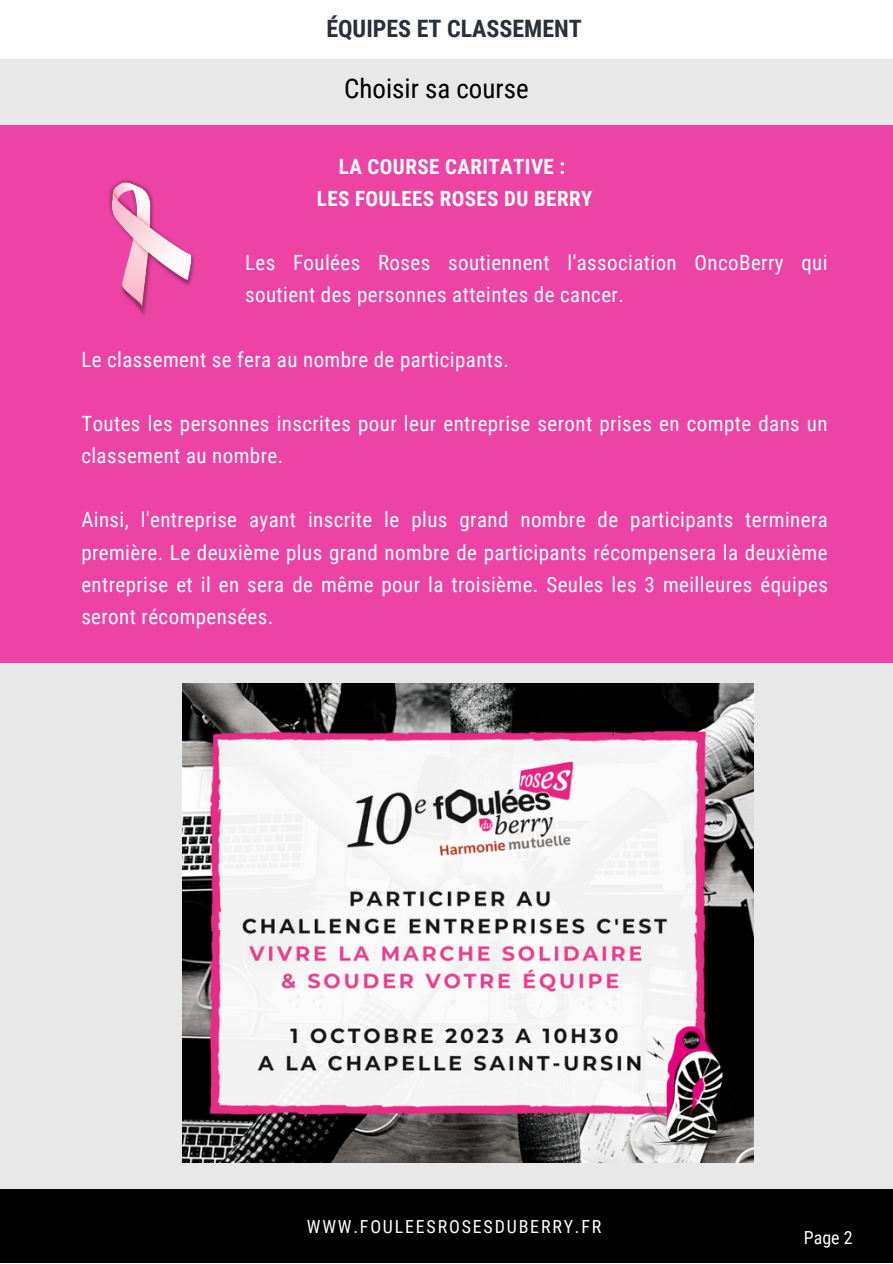
<style>
.page{position:relative;width:893px;height:1264px;background:#fff}
.page>*{position:absolute;margin:0;border:0;box-sizing:border-box;transform-origin:0 0}
.t1{font:27px "Roboto Condensed";color:#000}
.t2{font:700 24px "Roboto Condensed";color:#293039}
.t3{font:21px/32.1px "Roboto Condensed";letter-spacing:.02em;color:#fff}
.t4{font:700 21px "Roboto Condensed";letter-spacing:.02em;color:#fff}
.t5{font:18px "Roboto Condensed";letter-spacing:.1em;color:#fff}
</style>
<div class="page">
<div style="left:0;top:0;width:892px;height:1262px;background:#e8e8e8"></div>
<div style="left:0;top:1189px;width:892px;height:73px;background:#000"></div>
<div style="left:0;top:125px;width:892px;height:537px;background:#ed43a4"></div>
<div style="left:0;top:0;width:892px;height:58px;background:#fff"></div>
<img style="left:109px;top:179px;width:85px;height:136px">
<img style="left:182px;top:683px;width:571px;height:479px">
<p class="t2" style="left:326px;top:15px;width:257px">ÉQUIPES ET CLASSEMENT</p>
<p class="t1" style="left:344px;top:73px;width:186px">Choisir sa course</p>
<p class="t4" style="left:339px;top:154px;width:228px">LA COURSE CARITATIVE :</p>
<p class="t4" style="left:317px;top:186px;width:277px">LES FOULEES ROSES DU BERRY</p>
<p class="t3" style="left:245px;top:247px;width:584px">Les Foulées Roses soutiennent l'association OncoBerry qui soutient des personnes atteintes de cancer.</p>
<p class="t3" style="left:81px;top:343px;width:429px">Le classement se fera au nombre de participants.</p>
<p class="t3" style="left:81px;top:407px;width:747px">Toutes les personnes inscrites pour leur entreprise seront prises en compte dans un classement au nombre.</p>
<p class="t3" style="left:81px;top:504px;width:748px;text-align:justify">Ainsi, l'entreprise ayant inscrite le plus grand nombre de participants terminera première. Le deuxième plus grand nombre de participants récompensera la deuxième entreprise et il en sera de même pour la troisième. Seules les 3 meilleures équipes seront récompensées.</p>
<p class="t5" style="left:307px;top:1216px;width:296px">WWW.FOULEESROSESDUBERRY.FR</p>
<p class="t5" style="left:803px;top:1227px;width:50px">Page 2</p>
</div>
